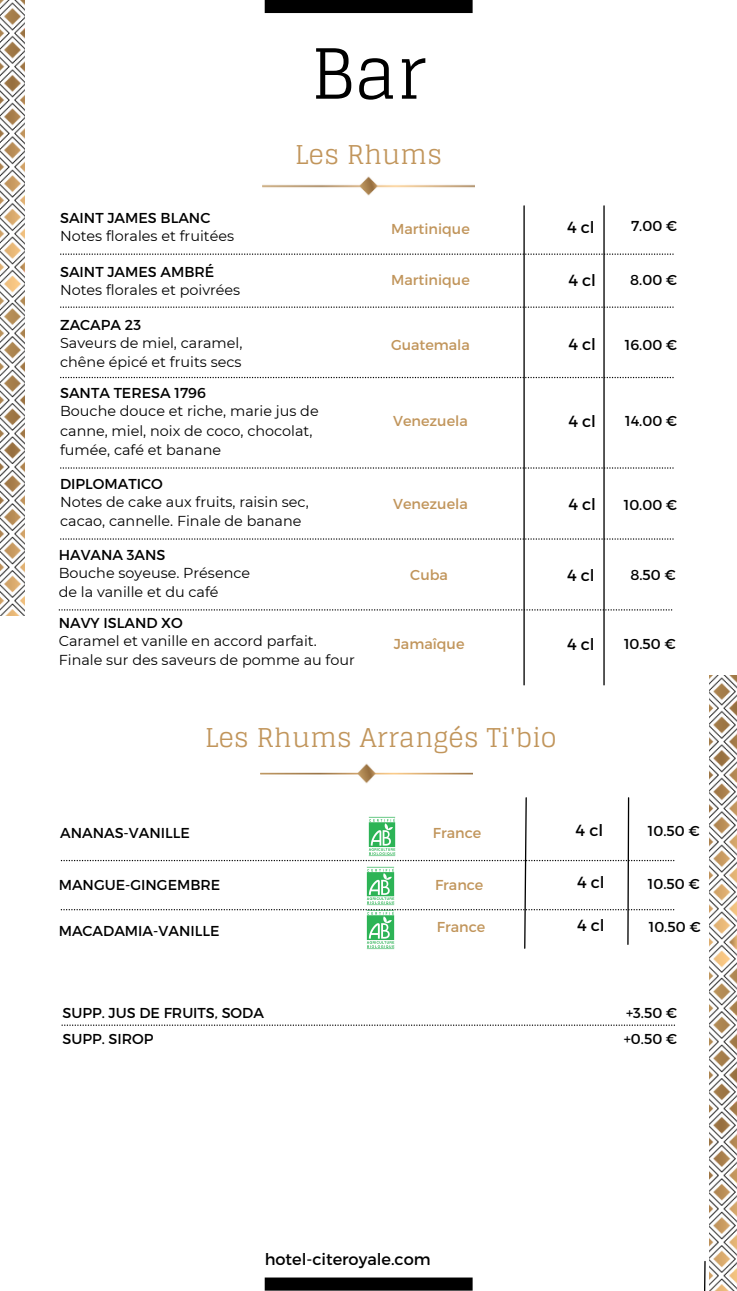
<style>
.page{position:relative;width:737px;height:1291px;background:#fff}
.page>*{position:absolute;margin:0;border:0;box-sizing:border-box;transform-origin:0 0}
.t1{font:69.12px "Glegoo";color:#000}
.t2{font:25.9px "Glegoo";letter-spacing:.01em;color:#c1955b}
.t3{font:16.1px "Montserrat";color:#000}
.t4{font:14.35px/18.6px "Montserrat";color:#000}
.t5{font:14.35px "Montserrat";color:#c1955b}
</style>
<div class="page">
<img style="left:0;top:0;width:25px;height:616px">
<img style="left:709px;top:675px;width:27px;height:615px">
<div style="left:264px;top:1277px;width:208px;height:13px;background:#000"></div>
<div style="left:264px;top:0;width:208px;height:13px;background:#000"></div>
<img style="left:263px;top:176px;width:211px;height:20px">
<svg style="left:60px;top:253px;width:613px;height:2px"></svg>
<svg style="left:60px;top:306px;width:613px;height:2px"></svg>
<svg style="left:60px;top:377px;width:613px;height:1px"></svg>
<svg style="left:60px;top:467px;width:613px;height:1px"></svg>
<svg style="left:60px;top:538px;width:613px;height:1px"></svg>
<svg style="left:59px;top:609px;width:613px;height:1px"></svg>
<hr style="left:603px;top:206px;width:1px;height:478px;background:#000">
<hr style="left:523px;top:206px;width:1px;height:478px;background:#000">
<svg style="left:61px;top:1024px;width:613px;height:1px"></svg>
<img style="left:261px;top:763px;width:211px;height:21px">
<svg style="left:704px;top:1261px;width:2px;height:29px"></svg>
<svg style="left:61px;top:797px;width:613px;height:152px"></svg>
<h2 class="t1" style="left:311px;top:34px;width:116px">Bar</h2>
<h3 class="t2" style="left:295px;top:140px;width:148px">Les Rhums</h3>
<p class="t4" style="left:60px;top:208px;width:175px;line-height:18px">SAINT JAMES BLANC<br>Notes florales et fruitées</p>
<p class="t4" style="left:60px;top:262px;width:182px;line-height:18px">SAINT JAMES AMBRÉ<br>Notes florales et poivrées</p>
<p class="t4" style="left:60px;top:315px;width:184px">ZACAPA 23<br>Saveurs de miel, caramel, chêne épicé et fruits secs</p>
<p class="t4" style="left:60px;top:383px;width:260px">SANTA TERESA 1796<br>Bouche douce et riche, marie jus de canne, miel, noix de coco, chocolat, fumée, café et banane</p>
<p class="t4" style="left:60px;top:474px;width:250px">DIPLOMATICO<br>Notes de cake aux fruits, raisin sec, cacao, cannelle. Finale de banane</p>
<p class="t4" style="left:59px;top:544px;width:193px">HAVANA 3ANS<br>Bouche soyeuse. Présence de la vanille et du café</p>
<p class="t4" style="left:59px;top:613px;width:297px">NAVY ISLAND XO<br>Caramel et vanille en accord parfait.<br>Finale sur des saveurs de pomme au four</p>
<p class="t5" style="left:391px;top:219px;width:80px">Martinique</p>
<h3 class="t5" style="left:391px;top:271px;width:80px">Martinique</h3>
<p class="t5" style="left:391px;top:335px;width:80px">Guatemala</p>
<p class="t5" style="left:393px;top:411px;width:76px">Venezuela</p>
<h3 class="t5" style="left:393px;top:494px;width:76px">Venezuela</h3>
<p class="t5" style="left:410px;top:565px;width:39px">Cuba</p>
<h2 class="t5" style="left:393px;top:634px;width:72px">Jamaîque</h2>
<p class="t3" style="left:567px;top:217px;width:29px">4 cl</p>
<p class="t3" style="left:568px;top:270px;width:29px">4 cl</p>
<h3 class="t3" style="left:568px;top:334px;width:29px">4 cl</h3>
<p class="t3" style="left:568px;top:411px;width:29px">4 cl</p>
<p class="t3" style="left:568px;top:494px;width:29px">4 cl</p>
<h3 class="t3" style="left:567px;top:564px;width:29px">4 cl</h3>
<p class="t3" style="left:567px;top:633px;width:29px">4 cl</p>
<h4 class="t2" style="left:205px;top:722px;width:353px">Les Rhums Arrangés Ti'bio</h4>
<p class="t4" style="left:630px;top:216px;width:48px">7.00 €</p>
<p class="t4" style="left:630px;top:270px;width:49px">8.00 €</p>
<h3 class="t4" style="left:624px;top:335px;width:54px">16.00 €</h3>
<p class="t4" style="left:625px;top:411px;width:54px">14.00 €</p>
<p class="t4" style="left:623px;top:494px;width:55px">10.00 €</p>
<h3 class="t4" style="left:630px;top:565px;width:47px">8.50 €</h3>
<p class="t4" style="left:623px;top:633px;width:53px">10.50 €</p>
<h3 class="t4" style="left:60px;top:823px;width:131px">ANANAS-VANILLE</h3>
<p class="t5" style="left:432px;top:823px;width:50px">France</p>
<p class="t3" style="left:575px;top:819px;width:29px">4 cl</p>
<h4 class="t4" style="left:647px;top:820px;width:53px">10.50 €</h4>
<h3 class="t4" style="left:59px;top:874px;width:163px">MANGUE-GINGEMBRE</h3>
<p class="t5" style="left:435px;top:875px;width:50px">France</p>
<h4 class="t3" style="left:576px;top:872px;width:29px">4 cl</h4>
<h4 class="t4" style="left:647px;top:873px;width:53px">10.50 €</h4>
<p class="t4" style="left:59px;top:920px;width:162px">MACADAMIA-VANILLE</p>
<p class="t5" style="left:437px;top:917px;width:50px">France</p>
<h3 class="t3" style="left:576px;top:915px;width:29px">4 cl</h3>
<p class="t4" style="left:648px;top:917px;width:53px">10.50 €</p>
<p class="t4" style="left:62px;top:1003px;width:203px">SUPP. JUS DE FRUITS, SODA</p>
<h3 class="t4" style="left:62px;top:1028px;width:93px">SUPP. SIROP</h3>
<p class="t3" style="left:264px;top:1248px;width:167px">hotel-citeroyale.com</p>
<p class="t4" style="left:625px;top:1003px;width:53px">+3.50 €</p>
<p class="t4" style="left:623px;top:1028px;width:55px">+0.50 €</p>
</div>
